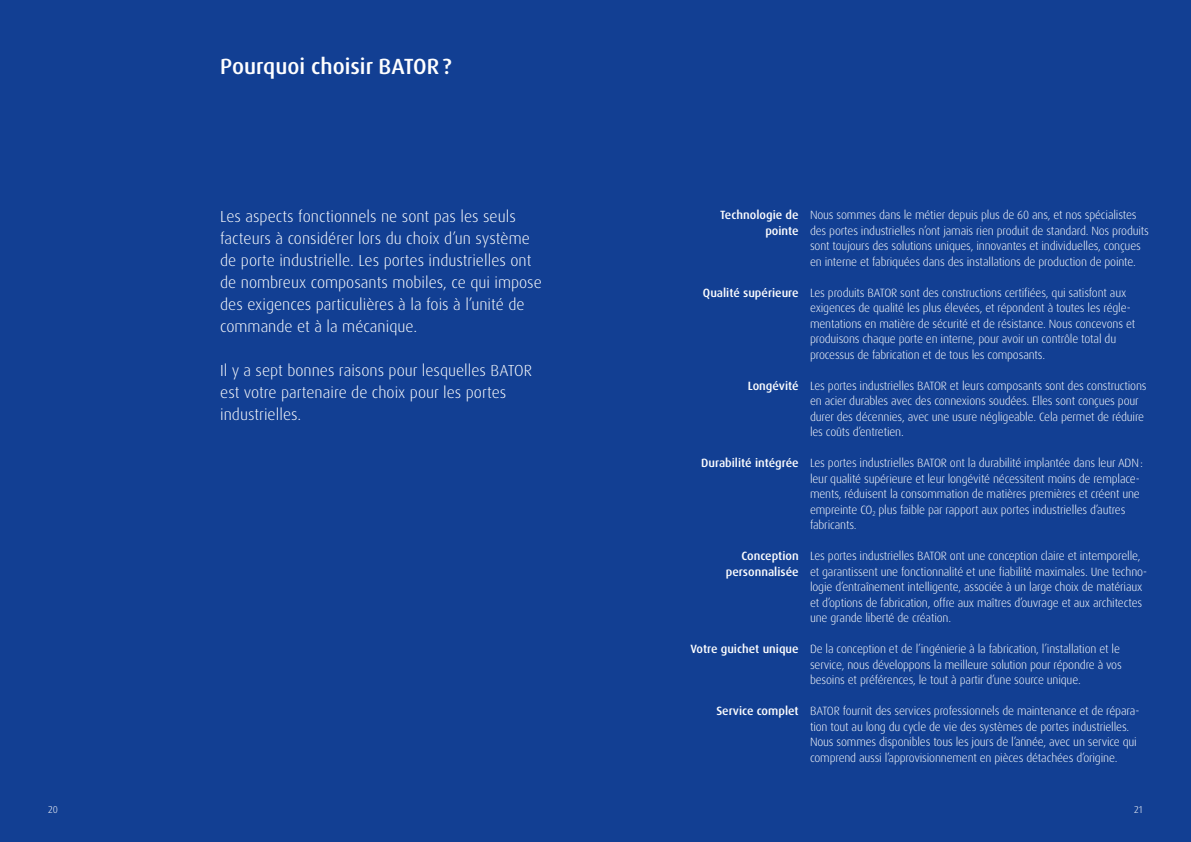
<style>
.page{position:relative;width:1191px;height:842px;background:#123f93}
.page>*{position:absolute;margin:0;border:0;box-sizing:border-box;transform-origin:0 0}
.t1{font:500 22px "Dax Pro";color:#fff}
.t2{font:300 16px/22px "Dax Pro";color:#fff}
.t3{font:300 12px/15.5px "Dax Pro";letter-spacing:-.015em;color:#fff}
.t4{font:500 12px/15.5px "Dax Pro";color:#fff;text-align:right}
.t5{font:300 10px "Dax Pro";color:#fff}
</style>
<div class="page">
<h1 class="t1" style="left:220px;top:52px;width:233px">Pourquoi choisir BATOR?</h1>
<p class="t2" style="left:220px;top:206px;width:323px">Les aspects fonctionnels ne sont pas les seuls facteurs à considérer lors du choix d’un système de porte industrielle. Les portes industrielles ont de nombreux composants mobiles, ce qui impose des exigences particulières à la fois à l’unité de commande et à la mécanique.</p>
<h2 class="t2" style="left:220px;top:360px;width:313px">Il y a sept bonnes raisons pour lesquelles BATOR est votre partenaire de choix pour les portes industrielles.</h2>
<p class="t4" style="left:720px;top:207px;width:80px">Technologie de pointe</p>
<p class="t4" style="left:703px;top:285px;width:97px">Qualité supérieure</p>
<p class="t4" style="left:748px;top:378px;width:52px">Longévité</p>
<p class="t4" style="left:701px;top:455px;width:99px">Durabilité intégrée</p>
<p class="t4" style="left:726px;top:548px;width:74px">Conception personnalisée</p>
<p class="t4" style="left:690px;top:641px;width:110px">Votre guichet unique</p>
<p class="t4" style="left:716px;top:703px;width:84px">Service complet</p>
<p class="t3" style="left:810px;top:207px;width:340px">Nous sommes dans le métier depuis plus de 60 ans, et nos spécialistes des portes industrielles n’ont jamais rien produit de standard. Nos produits sont toujours des solutions uniques, innovantes et individuelles, conçues en interne et fabriquées dans des installations de production de pointe.</p>
<p class="t3" style="left:810px;top:285px;width:327px">Les produits BATOR sont des constructions certifiées, qui satisfont aux exigences de qualité les plus élevées, et répondent à toutes les régle&shy;mentations en matière de sécurité et de résistance. Nous concevons et produisons chaque porte en interne, pour avoir un contrôle total du processus de fabrication et de tous les composants.</p>
<p class="t3" style="left:810px;top:378px;width:338px">Les portes industrielles BATOR et leurs composants sont des constructions en acier durables avec des connexions soudées. Elles sont conçues pour durer des décennies, avec une usure négligeable. Cela permet de réduire les coûts d’entretien.</p>
<p class="t3" style="left:810px;top:455px;width:334px">Les portes industrielles BATOR ont la durabilité implantée dans leur ADN: leur qualité supérieure et leur longévité nécessitent moins de remplace&shy;ments, réduisent la consommation de matières premières et créent une empreinte CO<sub>2</sub> plus faible par rapport aux portes industrielles d’autres fabricants.</p>
<p class="t3" style="left:810px;top:548px;width:339px">Les portes industrielles BATOR ont une conception claire et intemporelle, et garantissent une fonctionnalité et une fiabilité maximales. Une techno&shy;logie d’entraînement intelligente, associée à un large choix de matériaux et d’options de fabrication, offre aux maîtres d’ouvrage et aux architectes une grande liberté de création.</p>
<p class="t3" style="left:810px;top:641px;width:313px">De la conception et de l’ingénierie à la fabrication, l’installation et le service, nous développons la meilleure solution pour répondre à vos besoins et préférences, le tout à partir d’une source unique.</p>
<p class="t3" style="left:810px;top:703px;width:331px">BATOR fournit des services professionnels de maintenance et de répara&shy;tion tout au long du cycle de vie des systèmes de portes industrielles.<br>Nous sommes disponibles tous les jours de l’année, avec un service qui comprend aussi l’approvisionnement en pièces détachées d’origine.</p>
<p class="t5" style="left:48px;top:803px;width:11px">20</p>
<p class="t5" style="left:1134px;top:803px;width:10px">21</p>
</div>
